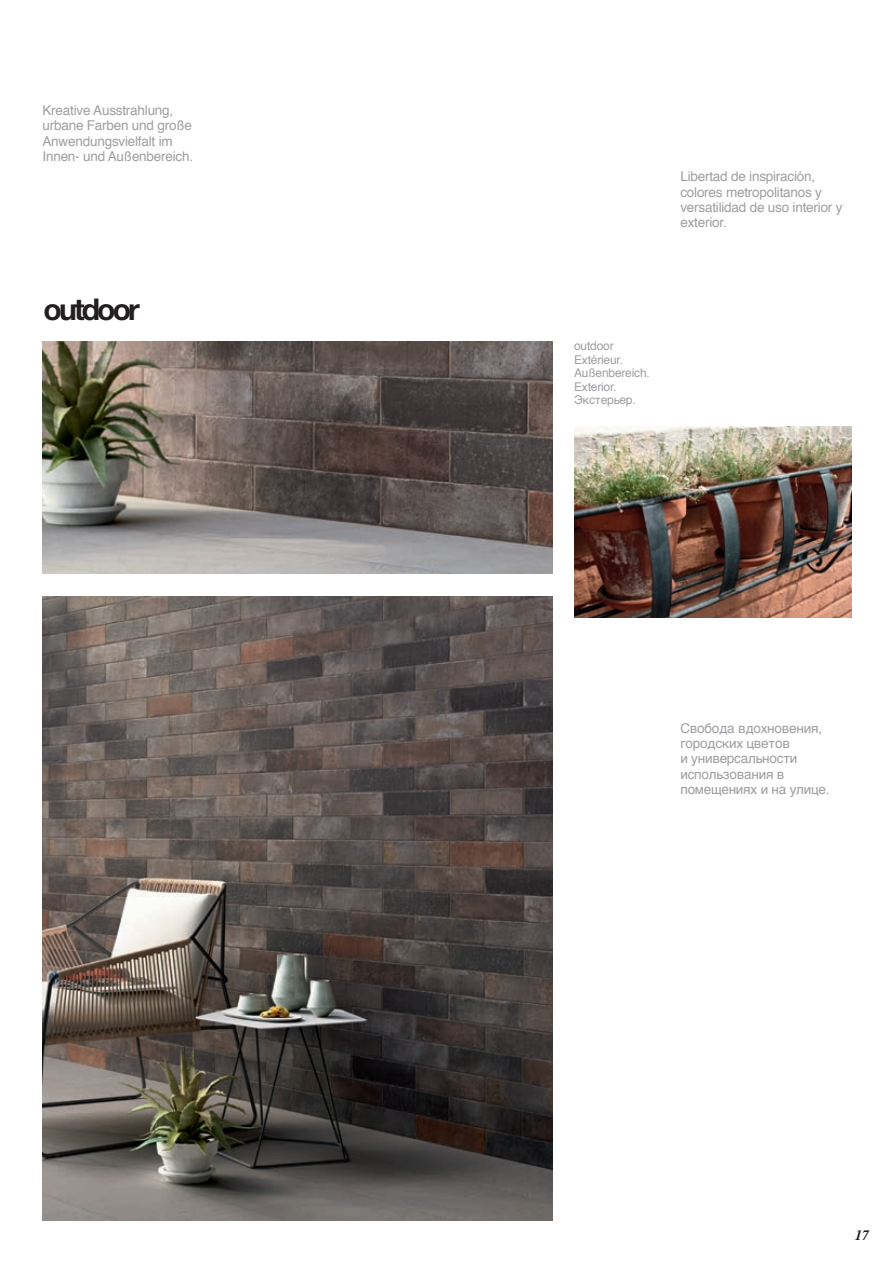
<style>
.page{position:relative;width:893px;height:1263px;background:#fff}
.page>*{position:absolute;margin:0;border:0;box-sizing:border-box;transform-origin:0 0}
.t1{font:700 30px "Helvetica Neue";letter-spacing:-.095em;color:#231f20}
.t2{font:italic 700 14.25px "Times";color:#231f20}
.t3{font:13.5px/15.3px "Helvetica";letter-spacing:-.015em;color:#9d9fa2}
.t4{font:12px/13.5px "Helvetica";letter-spacing:-.015em;color:#9d9fa2}
</style>
<div class="page">
<img style="left:43px;top:596px;width:509px;height:624px">
<img style="left:574px;top:426px;width:277px;height:191px">
<img style="left:43px;top:341px;width:509px;height:233px">
<p class="t3" style="left:43px;top:103px;width:152px">Kreative Ausstrahlung, urbane Farben und große<br>Anwendungsvielfalt im<br>Innen- und Außenbereich.</p>
<h1 class="t1" style="left:44px;top:290px;width:98px">outdoor</h1>
<p class="t3" style="left:680px;top:169px;width:164px">Libertad de inspiración, colores metropolitanos y versatilidad de uso interior y exterior.</p>
<p class="t4" style="left:574px;top:339px;width:77px">outdoor<br>Extérieur.<br>Außenbereich.<br>Exterior.<br>Экстерьер.</p>
<p class="t3" style="left:680px;top:721px;width:151px">Свобода вдохновения, городских цветов<br>и универсальности использования в помещениях и на улице.</p>
<p class="t2" style="left:855px;top:1221px;width:16px">17</p>
</div>
